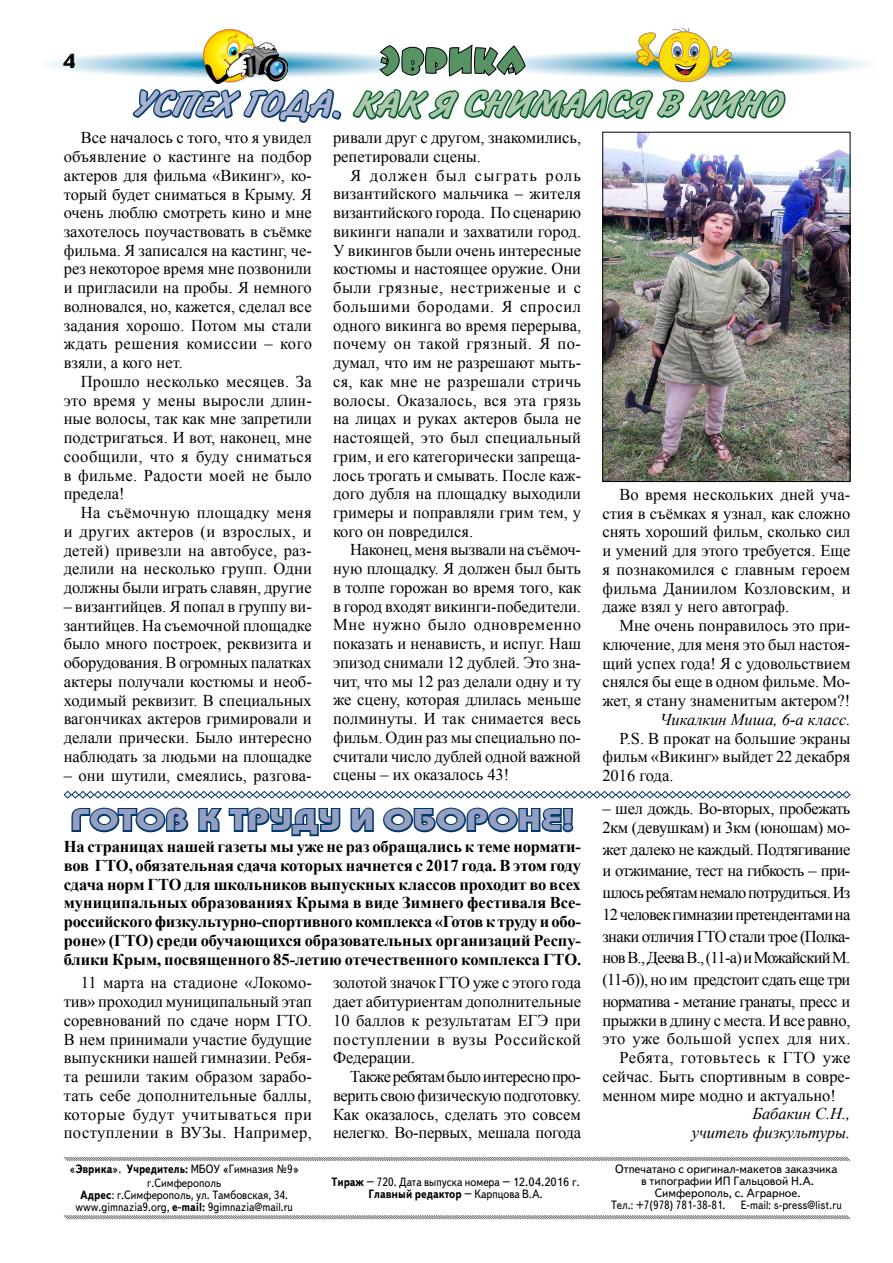
<style>
.page{position:relative;width:893px;height:1263px;background:#fff}
.page>*{position:absolute;margin:0;border:0;box-sizing:border-box;transform-origin:0 0}
.t1{font:36px "Inform C";color:#acc7ae;scale:1.25 1}
.t2{font:700 30px "Bauhaus C";color:#95a0c0;scale:1.25 1}
.t3{font:700 19.5px "Text Book C";color:#000;scale:1.2 1}
.t4{font:16.5px/18.8px "Times New Roman";color:#000;text-align:justify}
.t5{font:700 16.5px/18.8px "Times New Roman";letter-spacing:-.005em;color:#000;text-align:justify}
.t6{font:16.5px/18.8px "Times New Roman";letter-spacing:-.02em;color:#000}
.t7{font:italic 16.5px/18.8px "Times New Roman";color:#000;text-align:right}
.t8{font:16.5px "Times New Roman";letter-spacing:.025em;color:#000}
.t9{font:16.5px "Times New Roman";letter-spacing:.03em;color:#000}
.t10{font:12px/12px "Text Book C";color:#000;text-align:center;scale:.9 1}
.t11{font:12px "Text Book C";color:#000}
.s1{color:#aab2cd}
.s2{font-weight:700}
</style>
<div class="page">
<svg style="left:526px;top:51px;width:342px;height:27px"></svg>
<svg style="left:48px;top:49px;width:331px;height:27px"></svg>
<svg style="left:379px;top:44px;width:147px;height:33px"></svg>
<img style="left:204px;top:29px;width:83px;height:22px">
<img style="left:636px;top:28px;width:96px;height:55px">
<svg style="left:63px;top:1215px;width:788px;height:5px"></svg>
<svg style="left:63px;top:1156px;width:788px;height:5px"></svg>
<svg style="left:63px;top:790px;width:788px;height:9px"></svg>
<svg style="left:131px;top:51px;width:212px;height:72px"></svg>
<svg style="left:352px;top:89px;width:434px;height:31px"></svg>
<svg style="left:71px;top:807px;width:118px;height:26px"></svg>
<svg style="left:198px;top:807px;width:143px;height:30px"></svg>
<svg style="left:350px;top:807px;width:24px;height:26px"></svg>
<svg style="left:383px;top:807px;width:191px;height:26px"></svg>
<img style="left:604px;top:134px;width:244px;height:346px">
<div style="left:602px;top:132px;width:248px;height:350px;border:1px solid #000"></div>
<p class="t3" style="left:63px;top:50px;width:12px">4</p>
<h1 class="t1" style="left:132px;top:84px;width:521px"><span class="s1">Успех года.</span> Как я снимался в кино</h1>
<p class="t4" style="left:64px;top:128px;width:250px;text-indent:17px">Все началось с того, что я увидел объявление о кастинге на подбор актеров для фильма «Викинг», ко&shy;торый будет сниматься в Крыму. Я очень люблю смотреть кино и мне захотелось поучаствовать в съёмке фильма. Я записался на кастинг, че&shy;рез некоторое время мне позвонили и пригласили на пробы. Я немного волновался, но, кажется, сделал все задания хорошо. Потом мы стали ждать решения комиссии – кого взяли, а кого нет.</p>
<p class="t4" style="left:64px;top:372px;width:250px;text-indent:17px">Прошло несколько месяцев. За это время у мены выросли длин&shy;ные волосы, так как мне запретили подстригаться. И вот, наконец, мне сообщили, что я буду сниматься в фильме. Радости моей не было предела!</p>
<p class="t4" style="left:64px;top:503px;width:250px;text-indent:17px">На съёмочную площадку меня и других актеров (и взрослых, и детей) привезли на автобусе, раз&shy;делили на несколько групп. Одни должны были играть славян, другие</p>
<p class="t4" style="left:64px;top:597px;width:250px">– византийцев. Я попал в группу ви&shy;зантийцев. На съемочной площадке было много построек, реквизита и оборудования. В огромных палатках актеры получали костюмы и необ&shy;ходимый реквизит. В специальных вагончиках актеров гримировали и делали прически. Было интересно наблюдать за людьми на площадке</p>
<p class="t4" style="left:64px;top:765px;width:250px">– они шутили, смеялись, разгова-</p>
<p class="t4" style="left:333px;top:128px;width:250px">ривали друг с другом, знакомились, репетировали сцены.</p>
<p class="t4" style="left:333px;top:165px;width:250px;text-indent:17px">Я должен был сыграть роль византийского мальчика – жителя византийского города. По сценарию викинги напали и захватили город.<br>У викингов были очень интересные костюмы и настоящее оружие. Они были грязные, нестриженые и с большими бородами. Я спросил одного викинга во время перерыва, почему он такой грязный. Я по&shy;думал, что им не разрешают мыть&shy;ся, как мне не разрешали стричь волосы. Оказалось, вся эта грязь на лицах и руках актеров была не настоящей, это был специальный грим, и его категорически запреща&shy;лось трогать и смывать. После каж&shy;дого дубля на площадку выходили гримеры и поправляли грим тем, у кого он повредился.</p>
<p class="t4" style="left:333px;top:540px;width:250px;text-indent:17px">Наконец, меня вызвали на съёмоч&shy;ную площадку. Я должен был быть в толпе горожан во время того, как в город входят викинги-победители.<br>Мне нужно было одновременно показать и ненависть, и испуг. Наш эпизод снимали 12 дублей. Это зна&shy;чит, что мы 12 раз делали одну и ту же сцену, которая длилась меньше полминуты. И так снимается весь фильм. Один раз мы специально по&shy;считали число дублей одной важной сцены – их оказалось 43!</p>
<h2 class="t2" style="left:71px;top:803px;width:404px">Готов к труду и обороне!</h2>
<p class="t5" style="left:64px;top:837px;width:519px">На страницах нашей газеты мы уже не раз обращались к теме нормати&shy;вов ГТО, обязательная сдача которых начнется с 2017 года. В этом году сдача норм ГТО для школьников выпускных классов проходит во всех муниципальных образованиях Крыма в виде Зимнего фестиваля Все&shy;российского физкультурно-спортивного комплекса «Готов к труду и обо&shy;роне» (ГТО) среди обучающихся образовательных организаций Респу&shy;блики Крым, посвященного 85-летию отечественного комплекса ГТО.</p>
<p class="t4" style="left:64px;top:973px;width:250px;text-indent:17px">11 марта на стадионе «Локомо&shy;тив» проходил муниципальный этап соревнований по сдаче норм ГТО.<br>В нем принимали участие будущие выпускники нашей гимназии. Ребя&shy;та решили таким образом зарабо&shy;тать себе дополнительные баллы, которые будут учитываться при поступлении в ВУЗы. Например,</p>
<p class="t4" style="left:333px;top:973px;width:250px">золотой значок ГТО уже с этого года дает абитуриентам дополнительные 10 баллов к результатам ЕГЭ при поступлении в вузы Российской Федерации.</p>
<p class="t4" style="left:333px;top:1067px;width:250px;text-indent:17px">Также ребятам было интересно про&shy;верить свою физическую подготовку.<br>Как оказалось, сделать это совсем нелегко. Во-первых, мешала погода</p>
<p class="t10" style="left:69px;top:1162px;width:256px;line-height:13.5px">«<span class="s2">Эврика</span>». <span class="s2">Учредитель:</span> МБОУ «Гимназия №9» г.Симферополь</p>
<p class="t10" style="left:75px;top:1189px;width:243px"><span class="s2">Адрес</span>: г.Симферополь, ул. Тамбовская, 34. www.gimnazia9.org, <span class="s2">e-mail:</span> 9gimnazia@mail.ru</p>
<p class="t10" style="left:331px;top:1176px;width:278px"><span class="s2">Тираж –</span> 720. Дата выпуска номера – 12.04.2016 г.<br><span class="s2">Главный редактор –</span> Карпцова В.А.</p>
<p class="t4" style="left:602px;top:485px;width:250px;text-indent:17px">Во время нескольких дней уча&shy;стия в съёмках я узнал, как сложно снять хороший фильм, сколько сил и умений для этого требуется. Еще я познакомился с главным героем фильма Даниилом Козловским, и даже взял у него автограф.</p>
<p class="t4" style="left:602px;top:616px;width:250px;text-indent:17px">Мне очень понравилось это при&shy;ключение, для меня это был настоя&shy;щий успех года! Я с удовольствием снялся бы еще в одном фильме. Мо&shy;жет, я стану знаменитым актером?!</p>
<p class="t7" style="left:660px;top:709px;width:192px">Чикалкин Миша, 6-а класс.</p>
<p class="t4" style="left:602px;top:728px;width:250px;text-indent:17px">P.S. В прокат на большие экраны фильм «Викинг» выйдет 22 декабря 2016 года.</p>
<p class="t6" style="left:602px;top:799px;width:250px">– шел дождь. Во-вторых, пробежать<br>2км (девушкам) и 3км (юношам) мо-</p>
<p class="t4" style="left:602px;top:838px;width:250px;line-height:21.8px">жет далеко не каждый. Подтягивание и отжимание, тест на гибкость – при&shy;шлось ребятам немало потрудиться. Из 12 человек гимназии претендентами на знаки отличия ГТО стали трое (Полка&shy;нов В., Деева В., (11-а) и Можайский М. (11-б)), но им предстоит сдать еще три норматива - метание гранаты, пресс и</p>
<p class="t6" style="left:602px;top:1010px;width:250px">прыжки в длину с места. И все равно,</p>
<p class="t8" style="left:602px;top:1028px;width:250px">это уже большой успех для них.</p>
<p class="t9" style="left:619px;top:1046px;width:233px">Ребята, готовьтесь к ГТО уже</p>
<p class="t4" style="left:602px;top:1067px;width:250px">сейчас. Быть спортивным в совре-</p>
<p class="t4" style="left:602px;top:1085px;width:235px">менном мире модно и актуально!</p>
<p class="t7" style="left:692px;top:1104px;width:160px">Бабакин С.Н., учитель физкультуры.</p>
<p class="t11" style="left:615px;top:1162px;width:224px">Отпечатано с оригинал-макетов заказчика</p>
<p class="t11" style="left:641px;top:1174px;width:175px">в типографии ИП Гальцовой Н.А.</p>
<p class="t11" style="left:655px;top:1186px;width:148px">Симферополь, с. Аграрное.</p>
<p class="t10" style="left:611px;top:1199px;width:129px">Тел.: +7(978) 781-38-81.</p>
<p class="t10" style="left:741px;top:1199px;width:114px">E-mail: s-press@list.ru</p>
</div>
